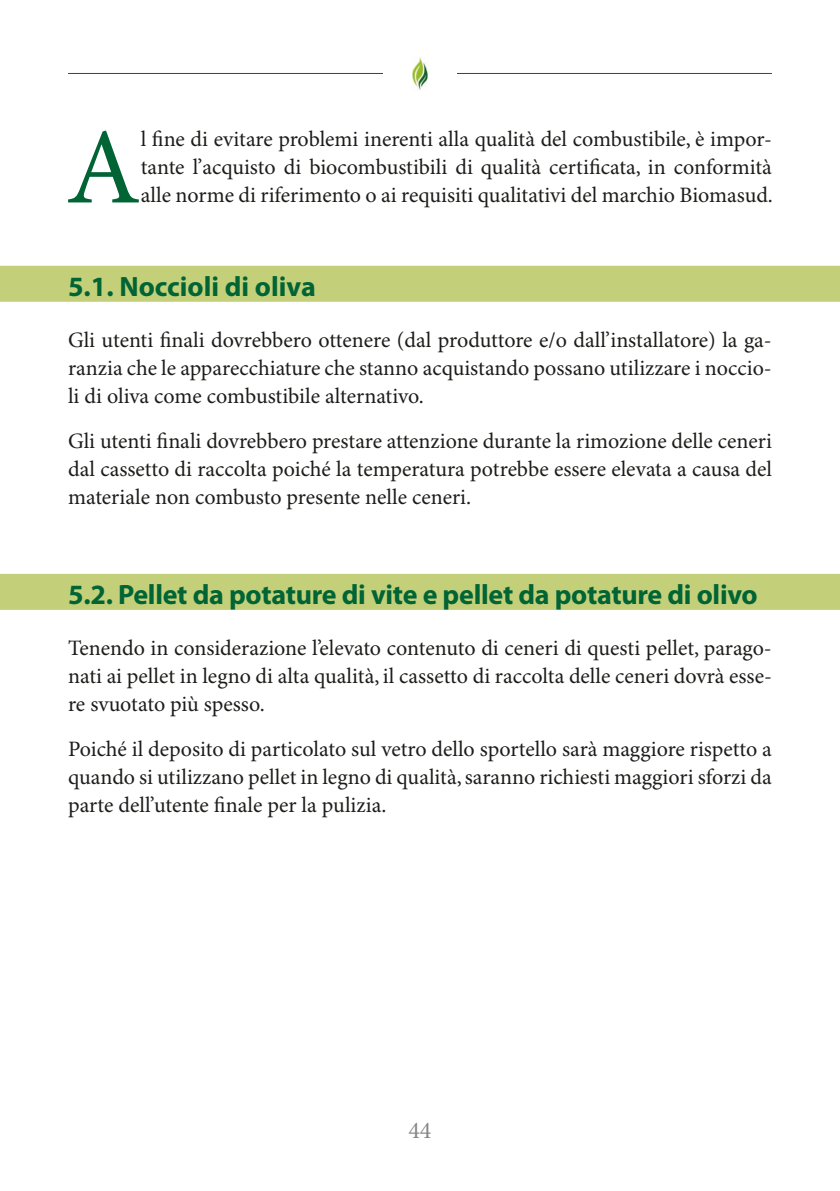
<style>
.page{position:relative;width:840px;height:1191px;background:#fff}
.page>*{position:absolute;margin:0;border:0;box-sizing:border-box;transform-origin:0 0}
.t1{font:108.2px "Minion Pro";color:#006435}
.t2{font:700 28px "Myriad Pro";letter-spacing:-.01em;color:#006435}
.t3{font:24px "Minion Pro";color:#888787}
.t4{font:22px/28px "Minion Pro";color:#1d1d1b;text-align:justify}
</style>
<div class="page">
<hr style="left:68px;top:73px;width:703px;height:1px;background:#006435">
<img style="left:383px;top:57px;width:73px;height:33px">
<div style="left:0;top:266px;width:839px;height:36px;background:#c3d079"></div>
<div style="left:0;top:574px;width:839px;height:36px;background:#c3d079"></div>
<h1 class="t1" style="left:66px;top:103px;width:76px">A</h1>
<p class="t4" style="left:141px;top:126px;width:633px">l fine di evitare problemi inerenti alla qualità del combustibile, è impor&shy;tante l’acquisto di biocombustibili di qualità certificata, in conformità alle norme di riferimento o ai requisiti qualitativi del marchio Biomasud.</p>
<p class="t2" style="left:68px;top:271px;width:249px">5.1. Noccioli di oliva</p>
<p class="t4" style="left:68px;top:327px;width:704px">Gli utenti finali dovrebbero ottenere (dal produttore e/o dall’installatore) la ga&shy;ranzia che le apparecchiature che stanno acquistando possano utilizzare i noccio&shy;li di oliva come combustibile alternativo.</p>
<p class="t4" style="left:68px;top:428px;width:705px">Gli utenti finali dovrebbero prestare attenzione durante la rimozione delle ceneri dal cassetto di raccolta poiché la temperatura potrebbe essere elevata a causa del materiale non combusto presente nelle ceneri.</p>
<p class="t2" style="left:68px;top:579px;width:690px">5.2. Pellet da potature di vite e pellet da potature di olivo</p>
<p class="t4" style="left:68px;top:635px;width:705px">Tenendo in considerazione l’elevato contenuto di ceneri di questi pellet, parago&shy;nati ai pellet in legno di alta qualità, il cassetto di raccolta delle ceneri dovrà esse&shy;re svuotato più spesso.</p>
<p class="t4" style="left:68px;top:736px;width:704px">Poiché il deposito di particolato sul vetro dello sportello sarà maggiore rispetto a quando si utilizzano pellet in legno di qualità, saranno richiesti maggiori sforzi da parte dell’utente finale per la pulizia.</p>
<p class="t3" style="left:408px;top:1116px;width:25px">44</p>
</div>
